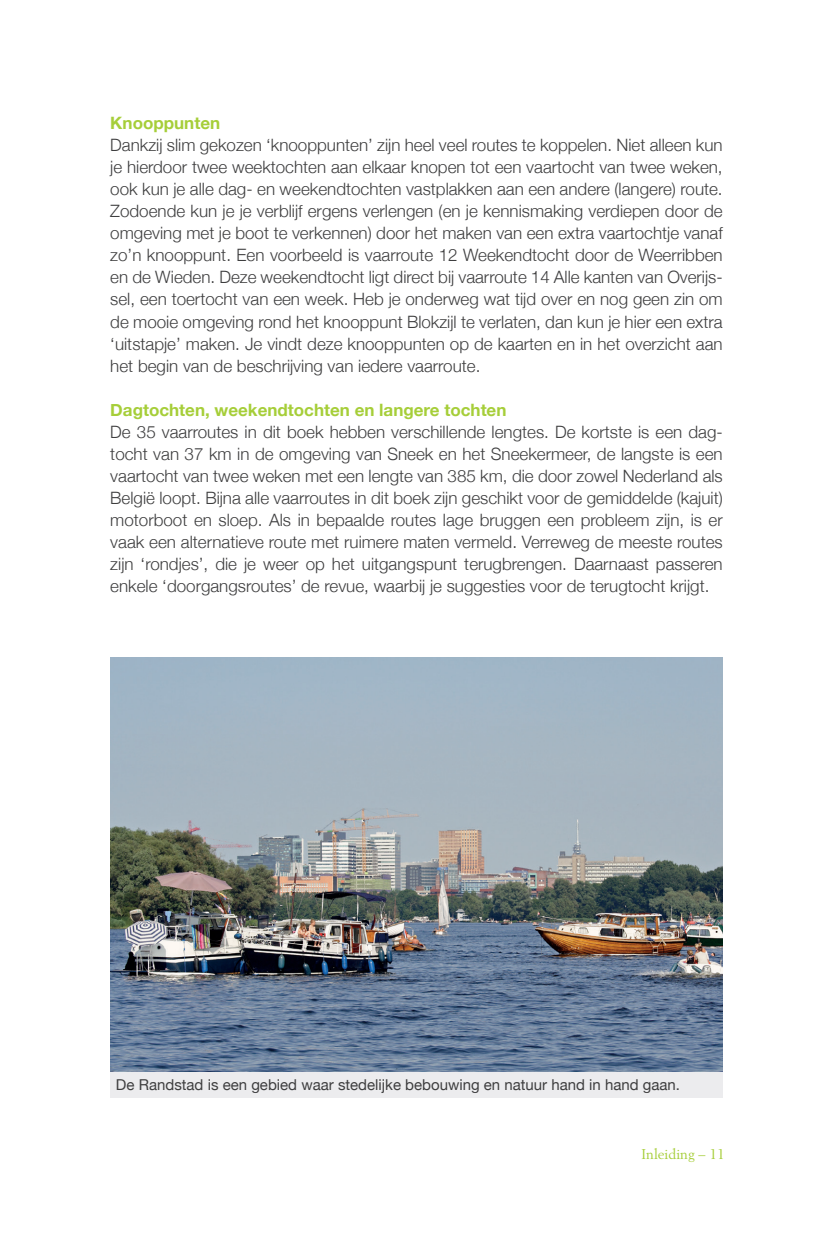
<style>
.page{position:relative;width:816px;height:1242px;background:#fff}
.page>*{position:absolute;margin:0;border:0;box-sizing:border-box;transform-origin:0 0}
.t1{font:300 17px/22px "Helvetica Neue";color:#3e3e3f;text-align:justify}
.t2{font:700 17px "Helvetica Neue";color:#a6ce39}
.t3{font:15px "Helvetica Neue";color:#3e3e3f}
.t4{font:14px "Berling";color:#a6ce39}
</style>
<div class="page">
<img style="left:110px;top:657px;width:613px;height:415px">
<div style="left:110px;top:1072px;width:613px;height:25px;background:#ececee"></div>
<p class="t2" style="left:110px;top:110px;width:111px">Knooppunten</p>
<p class="t1" style="left:110px;top:133px;width:614px">Dankzij slim gekozen ‘knooppunten’ zijn heel veel routes te koppelen. Niet alleen kun je hierdoor twee weektochten aan elkaar knopen tot een vaartocht van twee weken, ook kun je alle dag- en weekendtochten vastplakken aan een andere (langere) route.<br>Zodoende kun je je verblijf ergens verlengen (en je kennismaking verdiepen door de omgeving met je boot te verkennen) door het maken van een extra vaartochtje vanaf zo’n knooppunt. Een voorbeeld is vaarroute 12 Weekendtocht door de Weerribben en de Wieden. Deze weekendtocht ligt direct bij vaarroute 14 Alle kanten van Overijs&shy;sel, een toertocht van een week. Heb je onderweg wat tijd over en nog geen zin om de mooie omgeving rond het knooppunt Blokzijl te verlaten, dan kun je hier een extra ‘uitstapje’ maken. Je vindt deze knooppunten op de kaarten en in het overzicht aan het begin van de beschrijving van iedere vaarroute.</p>
<p class="t2" style="left:110px;top:396px;width:398px">Dagtochten, weekendtochten en langere tochten</p>
<p class="t1" style="left:110px;top:419px;width:614px">De 35 vaarroutes in dit boek hebben verschillende lengtes. De kortste is een dag&shy;tocht van 37 km in de omgeving van Sneek en het Sneekermeer, de langste is een vaartocht van twee weken met een lengte van 385 km, die door zowel Nederland als België loopt. Bijna alle vaarroutes in dit boek zijn geschikt voor de gemiddelde (kajuit) motorboot en sloep. Als in bepaalde routes lage bruggen een probleem zijn, is er vaak een alternatieve route met ruimere maten vermeld. Verreweg de meeste routes zijn ‘rondjes’, die je weer op het uitgangspunt terugbrengen. Daarnaast passeren enkele ‘doorgangsroutes’ de revue, waarbij je suggesties voor de terugtocht krijgt.</p>
<p class="t3" style="left:116px;top:1073px;width:566px">De Randstad is een gebied waar stedelijke bebouwing en natuur hand in hand gaan.</p>
<p class="t4" style="left:641px;top:1145px;width:85px">Inleiding – 11</p>
</div>
